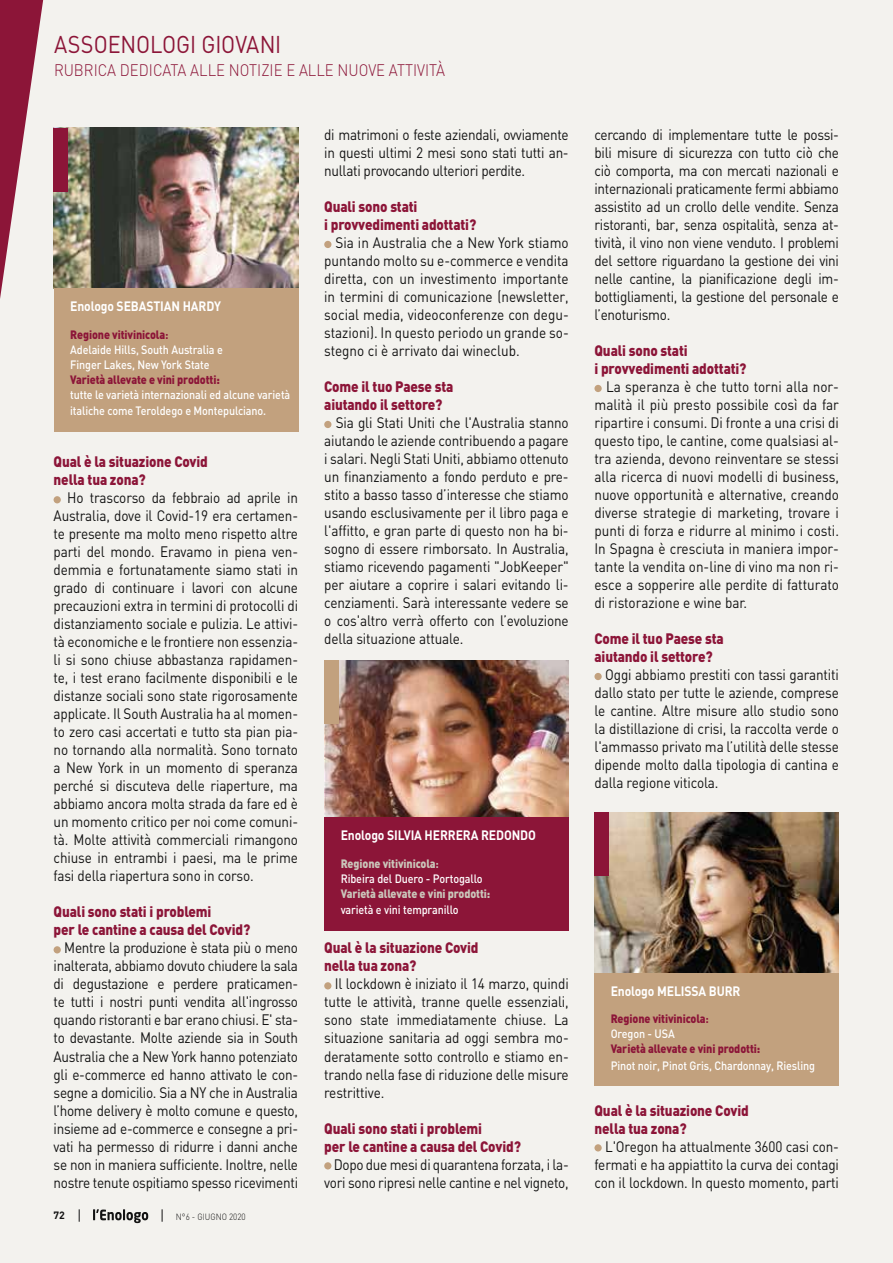
<style>
.page{position:relative;width:893px;height:1263px;background:#f3f2ee}
.page>*{position:absolute;margin:0;border:0;box-sizing:border-box;transform-origin:0 0}
.t1{font:24px "DIN";letter-spacing:-.01em;color:#8c1538;scale:.9 1}
.t2{font:300 16.5px "DIN";color:#8c1538;scale:.9 1}
.t3{font:15px/18px "DIN";letter-spacing:-.01em;color:#121212;text-align:justify;scale:.9 1}
.t4{font:900 15px/18px "DIN";letter-spacing:-.01em;color:#8c1538;scale:.9 1}
.t5{font:700 13.5px "DIN";letter-spacing:-.01em;color:#fff;scale:.9 1}
.t6{font:500 12px/15px "DIN";letter-spacing:-.01em;color:#fff;scale:.9 1}
.t7{font:900 12px/15px "DIN";letter-spacing:-.01em;color:#8c1538;scale:.9 1}
.t8{font:900 12px "DIN";letter-spacing:-.01em;color:#cac6ba;scale:.9 1}
.t9{font:700 10.5px "DIN";color:#121212}
.t10{font:300 9px "DIN";color:#121212;scale:.9 1}
.s1{font-weight:900;color:#8c1538}
.s2{font-weight:700;color:#8c1538}
.s3{font-weight:900;color:#cac6ba}
.s4{font-weight:700;color:#cac6ba}
.s5{font-weight:700}
.s6{font-weight:500;color:#fff}
</style>
<div class="page">
<svg style="left:93px;top:1209px;width:55px;height:14px"></svg>
<svg style="left:79px;top:1209px;width:1px;height:13px"></svg>
<svg style="left:162px;top:1209px;width:1px;height:13px"></svg>
<svg style="left:0;top:0;width:44px;height:299px"></svg>
<img style="left:54px;top:128px;width:244px;height:161px">
<div style="left:54px;top:289px;width:244px;height:143px;background:#c2a17e"></div>
<div style="left:54px;top:128px;width:14px;height:64px;background:#8c1538"></div>
<div style="left:54px;top:496px;width:7px;height:7px;background:#c2a17e;border-radius:50%"></div>
<div style="left:54px;top:946px;width:7px;height:7px;background:#c2a17e;border-radius:50%"></div>
<div style="left:324px;top:982px;width:7px;height:7px;background:#c2a17e;border-radius:50%"></div>
<div style="left:324px;top:1162px;width:7px;height:7px;background:#c2a17e;border-radius:50%"></div>
<div style="left:594px;top:1144px;width:8px;height:7px;background:#c2a17e;border-radius:50%"></div>
<div style="left:324px;top:241px;width:7px;height:7px;background:#c2a17e;border-radius:50%"></div>
<div style="left:324px;top:421px;width:7px;height:7px;background:#c2a17e;border-radius:50%"></div>
<div style="left:594px;top:385px;width:8px;height:7px;background:#c2a17e;border-radius:50%"></div>
<div style="left:594px;top:673px;width:8px;height:7px;background:#c2a17e;border-radius:50%"></div>
<img style="left:324px;top:660px;width:244px;height:157px">
<div style="left:324px;top:817px;width:245px;height:113px;background:#8c1538"></div>
<div style="left:324px;top:660px;width:15px;height:64px;background:#c2a17e"></div>
<img style="left:594px;top:812px;width:244px;height:161px">
<div style="left:594px;top:973px;width:245px;height:113px;background:#c2a17e"></div>
<div style="left:594px;top:812px;width:14px;height:64px;background:#8c1538"></div>
<h1 class="t1" style="left:54px;top:30px;width:254px">ASSOENOLOGI GIOVANI</h1>
<p class="t2" style="left:54px;top:60px;width:436px">RUBRICA DEDICATA ALLE NOTIZIE E ALLE NUOVE ATTIVITÀ</p>
<p class="t3" style="left:324px;top:125px;width:273px">di matrimoni o feste aziendali, ovviamente in questi ultimi 2 mesi sono stati tutti an&shy;nullati provocando ulteriori perdite.</p>
<p class="t4" style="left:324px;top:197px;width:170px">Quali sono stati<br>i provvedimenti adottati?</p>
<p class="t3" style="left:324px;top:233px;width:273px;text-indent:11px">Sia in Australia che a New York stiamo puntando molto su e-commerce e vendita diretta, con un investimento importante in termini di comunicazione (newsletter, social media, videoconferenze con degu&shy;stazioni). In questo periodo un grande so&shy;stegno ci è arrivato dai wineclub.</p>
<p class="t4" style="left:324px;top:377px;width:145px">Come il tuo Paese sta aiutando il settore?</p>
<p class="t3" style="left:324px;top:413px;width:273px;text-indent:11px">Sia gli Stati Uniti che l'Australia stanno aiutando le aziende contribuendo a pagare i salari. Negli Stati Uniti, abbiamo ottenuto un finanziamento a fondo perduto e pre&shy;stito a basso tasso d’interesse che stiamo usando esclusivamente per il libro paga e l'affitto, e gran parte di questo non ha bi&shy;sogno di essere rimborsato. In Australia, stiamo ricevendo pagamenti "JobKeeper" per aiutare a coprire i salari evitando li&shy;cenziamenti. Sarà interessante vedere se o cos'altro verrà offerto con l’evoluzione della situazione attuale.</p>
<p class="t5" style="left:70px;top:298px;width:169px">Enologo SEBASTIAN HARDY</p>
<p class="t6" style="left:70px;top:327px;width:171px"><span class="s1">Regione vitivinicola</span><span class="s2">:<br></span>Adelaide Hills, South Australia e<br>Finger Lakes, New York State</p>
<p class="t7" style="left:70px;top:371px;width:168px">Varietà allevate e vini prodotti:</p>
<p class="t6" style="left:70px;top:386px;width:246px;line-height:16.5px">tutte le varietà internazionali ed alcune varietà italiche come Teroldego e Montepulciano.</p>
<p class="t4" style="left:54px;top:452px;width:173px">Qual è la situazione Covid nella tua zona?</p>
<p class="t3" style="left:54px;top:489px;width:273px;text-indent:14px">Ho trascorso da febbraio ad aprile in Australia, dove il Covid-19 era certamen&shy;te presente ma molto meno rispetto altre parti del mondo. Eravamo in piena ven&shy;demmia e fortunatamente siamo stati in grado di continuare i lavori con alcune precauzioni extra in termini di protocolli di distanziamento sociale e pulizia. Le attivi&shy;tà economiche e le frontiere non essenzia&shy;li si sono chiuse abbastanza rapidamen&shy;te, i test erano facilmente disponibili e le distanze sociali sono state rigorosamente applicate. Il South Australia ha al momen&shy;to zero casi accertati e tutto sta pian pia&shy;no tornando alla normalità. Sono tornato a New York in un momento di speranza perché si discuteva delle riaperture, ma abbiamo ancora molta strada da fare ed è un momento critico per noi come comuni&shy;tà. Molte attività commerciali rimangono chiuse in entrambi i paesi, ma le prime fasi della riapertura sono in corso.</p>
<p class="t4" style="left:54px;top:902px;width:220px">Quali sono stati i problemi<br>per le cantine a causa del Covid?</p>
<p class="t3" style="left:54px;top:939px;width:273px;text-indent:11px">Mentre la produzione è stata più o meno inalterata, abbiamo dovuto chiudere la sala di degustazione e perdere praticamen&shy;te tutti i nostri punti vendita all'ingrosso quando ristoranti e bar erano chiusi. E' sta&shy;to devastante. Molte aziende sia in South Australia che a New York hanno potenziato gli e-commerce ed hanno attivato le con&shy;segne a domicilio. Sia a NY che in Australia l’home delivery è molto comune e questo, insieme ad e-commerce e consegne a pri&shy;vati ha permesso di ridurre i danni anche se non in maniera sufficiente. Inoltre, nelle nostre tenute ospitiamo spesso ricevimenti</p>
<p class="t4" style="left:324px;top:938px;width:173px">Qual è la situazione Covid nella tua zona?</p>
<p class="t5" style="left:341px;top:826px;width:218px">Enologo SILVIA HERRERA REDONDO</p>
<p class="t6" style="left:341px;top:855px;width:159px"><span class="s3">Regione vitivinicola</span><span class="s4">:<br></span>Ribeira del Duero - Portogallo</p>
<p class="t8" style="left:341px;top:885px;width:168px">Varietà allevate e vini prodotti:</p>
<p class="t6" style="left:341px;top:902px;width:133px">varietà e vini tempranillo</p>
<p class="t3" style="left:324px;top:975px;width:273px;text-indent:11px">Il lockdown è iniziato il 14 marzo, quindi tutte le attività, tranne quelle essenziali, sono state immediatamente chiuse. La situazione sanitaria ad oggi sembra mo&shy;deratamente sotto controllo e stiamo en&shy;trando nella fase di riduzione delle misure restrittive.</p>
<p class="t4" style="left:324px;top:1118px;width:220px">Quali sono stati i problemi<br>per le cantine a causa del Covid?</p>
<p class="t3" style="left:324px;top:1155px;width:273px;text-align:right">Dopo due mesi di quarantena forzata, i la&shy;vori sono ripresi nelle cantine e nel vigneto,</p>
<p class="t9" style="left:54px;top:1208px;width:13px">72</p>
<p class="t10" style="left:176px;top:1211px;width:79px">N°6 - GIUGNO 2020</p>
<p class="t3" style="left:594px;top:125px;width:273px">cercando di implementare tutte le possi&shy;bili misure di sicurezza con tutto ciò che ciò comporta, ma con mercati nazionali e internazionali praticamente fermi abbiamo assistito ad un crollo delle vendite. Senza ristoranti, bar, senza ospitalità, senza at&shy;tività, il vino non viene venduto. I problemi del settore riguardano la gestione dei vini nelle cantine, la pianificazione degli im&shy;bottigliamenti, la gestione del personale e l’enoturismo.</p>
<p class="t4" style="left:594px;top:341px;width:170px">Quali sono stati<br>i provvedimenti adottati?</p>
<p class="t3" style="left:594px;top:377px;width:273px;text-indent:12px">La speranza è che tutto torni alla nor&shy;malità il più presto possibile così da far ripartire i consumi. Di fronte a una crisi di questo tipo, le cantine, come qualsiasi al&shy;tra azienda, devono reinventare se stessi alla ricerca di nuovi modelli di business, nuove opportunità e alternative, creando diverse strategie di marketing, trovare i punti di forza e ridurre al minimo i costi.<br>In Spagna è cresciuta in maniera impor&shy;tante la vendita on-line di vino ma non ri&shy;esce a sopperire alle perdite di fatturato di ristorazione e wine bar.</p>
<p class="t4" style="left:594px;top:629px;width:145px">Come il tuo Paese sta aiutando il settore?</p>
<p class="t3" style="left:594px;top:665px;width:273px;text-indent:11px">Oggi abbiamo prestiti con tassi garantiti dallo stato per tutte le aziende, comprese le cantine. Altre misure allo studio sono la distillazione di crisi, la raccolta verde o l'ammasso privato ma l’utilità delle stesse dipende molto dalla tipologia di cantina e dalla regione viticola.</p>
<p class="t5" style="left:611px;top:982px;width:146px">Enologo MELISSA BURR</p>
<p class="t7" style="left:611px;top:1011px;width:111px">Regione vitivinicola<span class="s5">:<br></span><span class="s6">Oregon - USA</span></p>
<p class="t7" style="left:611px;top:1041px;width:168px">Varietà allevate e vini prodotti:</p>
<p class="t6" style="left:611px;top:1057px;width:229px">Pinot noir, Pinot Gris, Chardonnay, Riesling</p>
<p class="t4" style="left:594px;top:1100px;width:173px">Qual è la situazione Covid nella tua zona?</p>
<p class="t3" style="left:594px;top:1137px;width:273px;text-indent:11px">L'Oregon ha attualmente 3600 casi con&shy;fermati e ha appiattito la curva dei contagi con il lockdown. In questo momento, parti</p>
</div>
